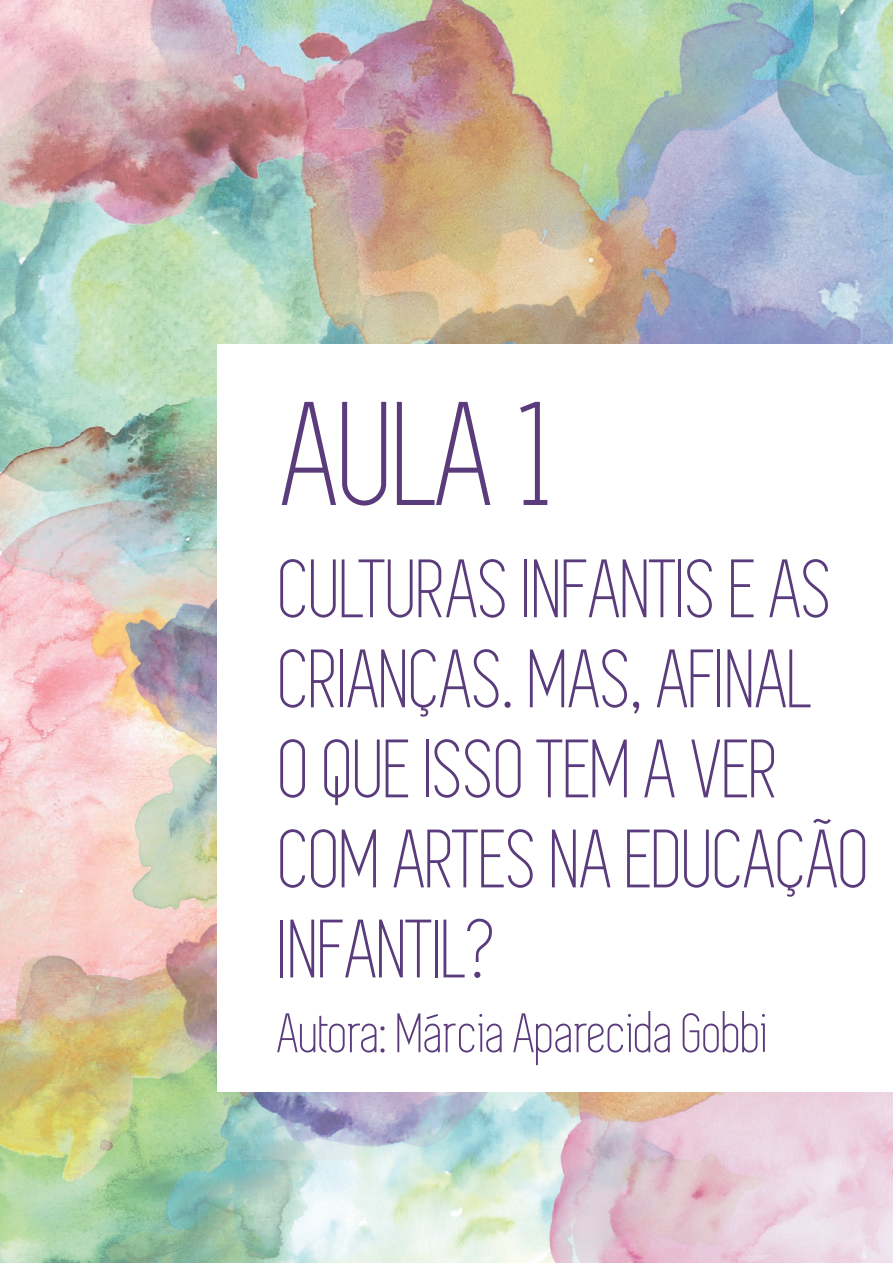
<style>
.page{position:relative;width:893px;height:1263px;background:#fff}
.page>*{position:absolute;margin:0;border:0;box-sizing:border-box;transform-origin:0 0}
.t1{font:152.4px "Simplifica";color:#5a3b7c}
.t2{font:85.5px/90px "Simplifica";color:#5a3b7c}
.t3{font:57.45px "Simplifica";color:#5a3b7c}
</style>
<div class="page">
<img style="left:0;top:0;width:893px;height:1263px">
<div style="left:218px;top:344px;width:675px;height:747px;background:#fff"></div>
<svg style="left:813px;top:819px;width:18px;height:5px"></svg>
<h1 class="t1" style="left:285px;top:376px;width:275px">AULA 1</h1>
<p class="t2" style="left:280px;top:546px;width:592px">CULTURAS INFANTIS E AS<br>CRIANÇAS. MAS, AFINAL<br>O QUE ISSO TEM A VER<br>COM ARTES NA EDUCAÇAO<br>INFANTIL?</p>
<p class="t3" style="left:278px;top:1003px;width:492px">Autora: Márcia Aparecida Gobbi</p>
</div>
